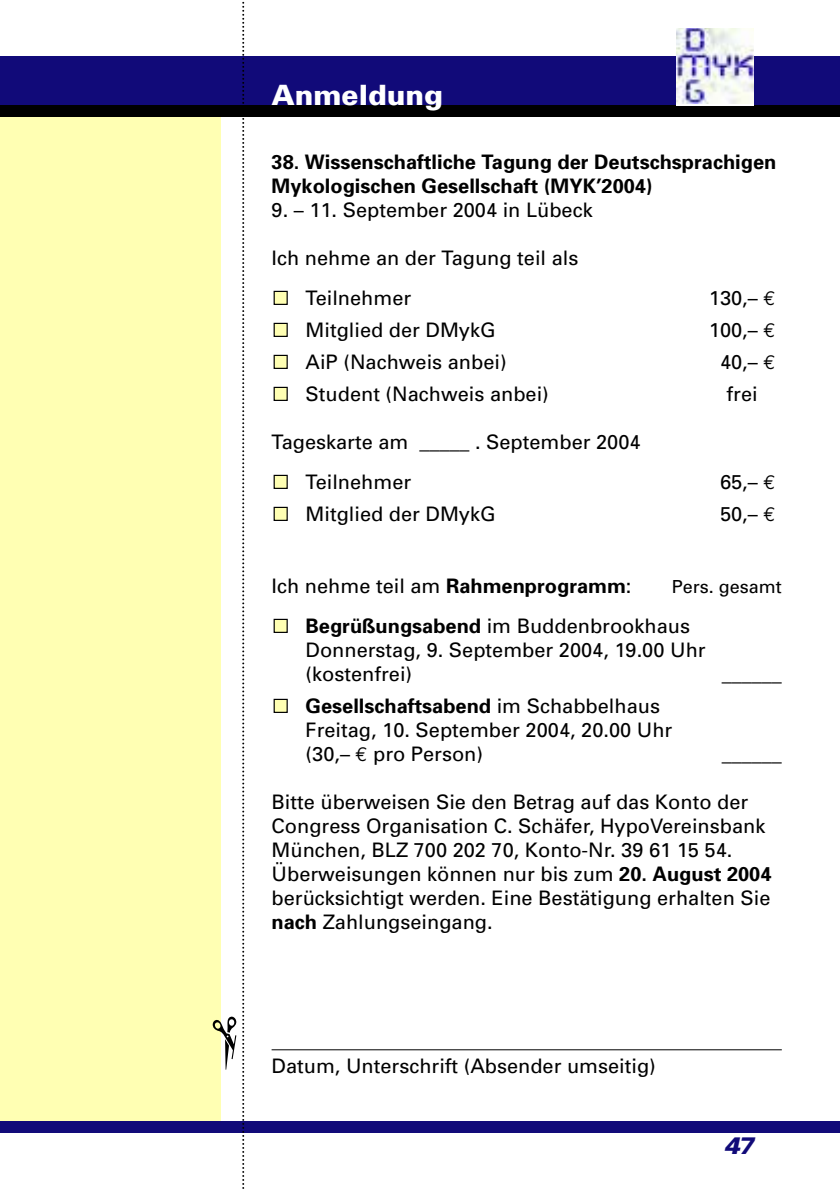
<style>
.page{position:relative;width:840px;height:1190px;background:#fff}
.page>*{position:absolute;margin:0;border:0;box-sizing:border-box;transform-origin:0 0}
.t1{font:900 28px "Univers";color:#fff}
.t2{font:italic 900 24px "Univers";color:#110a79}
.t3{font:20px/24px "Univers";color:#000}
.t4{font:700 20px/24px "Univers";color:#000}
.t5{font:18px "Univers";color:#000}
.s1{font-family:"Euro Mono"}
.s2{font-weight:700}
</style>
<div class="page">
<div style="left:0;top:56px;width:221px;height:1075px;background:#ffffb3"></div>
<div style="left:0;top:1122px;width:839px;height:11px;background:#110a79"></div>
<div style="left:0;top:56px;width:839px;height:60px;background:#110a79"></div>
<div style="left:0;top:105px;width:839px;height:11px;background:#000"></div>
<svg style="left:676px;top:29px;width:77px;height:76px"></svg>
<img style="left:677px;top:28px;width:76px;height:75px">
<hr style="left:272px;top:1049px;width:510px;height:1px;background:#000">
<div style="left:274px;top:699px;width:13px;height:13px;background:#ffffb3"></div>
<div style="left:274px;top:699px;width:14px;height:14px;border:1px solid #000"></div>
<div style="left:274px;top:619px;width:13px;height:13px;background:#ffffb3"></div>
<div style="left:274px;top:619px;width:14px;height:14px;border:1px solid #000"></div>
<div style="left:274px;top:507px;width:13px;height:13px;background:#ffffb3"></div>
<div style="left:274px;top:507px;width:14px;height:14px;border:1px solid #000"></div>
<div style="left:274px;top:475px;width:13px;height:13px;background:#ffffb3"></div>
<div style="left:274px;top:475px;width:14px;height:14px;border:1px solid #000"></div>
<div style="left:274px;top:387px;width:13px;height:13px;background:#ffffb3"></div>
<div style="left:274px;top:387px;width:14px;height:14px;border:1px solid #000"></div>
<div style="left:274px;top:355px;width:13px;height:13px;background:#ffffb3"></div>
<div style="left:274px;top:355px;width:14px;height:14px;border:1px solid #000"></div>
<div style="left:274px;top:323px;width:13px;height:13px;background:#ffffb3"></div>
<div style="left:274px;top:323px;width:14px;height:14px;border:1px solid #000"></div>
<div style="left:274px;top:291px;width:13px;height:13px;background:#ffffb3"></div>
<div style="left:274px;top:291px;width:14px;height:14px;border:1px solid #000"></div>
<svg style="left:206px;top:1px;width:38px;height:1188px"></svg>
<h1 class="t1" style="left:272px;top:85px;width:173px">Anmeldung</h1>
<p class="t4" style="left:272px;top:152px;width:506px">38. Wissenschaftliche Tagung der Deutschsprachigen<br>Mykologischen Gesellschaft (MYK’2004)</p>
<p class="t3" style="left:272px;top:200px;width:323px">9. – 11. September 2004 in Lübeck</p>
<p class="t3" style="left:306px;top:240px;width:274px;line-height:40px;text-indent:-34px">Ich nehme an der Tagung teil als<br>Teilnehmer</p>
<p class="t3" style="left:709px;top:288px;width:68px">130,– <span class="s1">€</span></p>
<p class="t3" style="left:306px;top:320px;width:191px">Mitglied der DMykG</p>
<p class="t3" style="left:709px;top:320px;width:68px">100,– <span class="s1">€</span></p>
<p class="t3" style="left:306px;top:352px;width:203px">AiP (Nachweis anbei)</p>
<p class="t3" style="left:720px;top:352px;width:57px">40,– <span class="s1">€</span></p>
<p class="t3" style="left:306px;top:384px;width:245px">Student (Nachweis anbei)</p>
<p class="t3" style="left:727px;top:384px;width:33px">frei</p>
<p class="t3" style="left:306px;top:424px;width:337px;line-height:40px;text-indent:-34px">Tageskarte am _____ . September 2004<br>Teilnehmer</p>
<p class="t3" style="left:720px;top:472px;width:57px">65,– <span class="s1">€</span></p>
<p class="t3" style="left:306px;top:504px;width:191px">Mitglied der DMykG</p>
<p class="t3" style="left:720px;top:504px;width:57px">50,– <span class="s1">€</span></p>
<p class="t3" style="left:272px;top:576px;width:361px">Ich nehme teil am <span class="s2">Rahmenprogramm</span>:</p>
<p class="t5" style="left:672px;top:580px;width:111px">Pers. gesamt</p>
<p class="t3" style="left:306px;top:616px;width:402px"><span class="s2">Begrüßungsabend</span> im Buddenbrookhaus<br>Donnerstag, 9. September 2004, 19.00 Uhr (kostenfrei)</p>
<p class="t3" style="left:722px;top:664px;width:61px">______</p>
<p class="t3" style="left:306px;top:696px;width:368px"><span class="s2">Gesellschaftsabend</span> im Schabbelhaus<br>Freitag, 10. September 2004, 20.00 Uhr (30,– <span class="s1">€</span> pro Person)</p>
<p class="t3" style="left:722px;top:744px;width:61px">______</p>
<p class="t3" style="left:272px;top:792px;width:501px">Bitte überweisen Sie den Betrag auf das Konto der Congress Organisation C. Schäfer, HypoVereinsbank München, BLZ 700 202 70, Konto-Nr. 39 61 15 54.<br>Überweisungen können nur bis zum <span class="s2">20. August 2004 </span>berücksichtigt werden. Eine Bestätigung erhalten Sie <span class="s2">nach</span> Zahlungseingang.</p>
<p class="t3" style="left:272px;top:1056px;width:386px">Datum, Unterschrift (Absender umseitig)</p>
<p class="t2" style="left:724px;top:1137px;width:31px">47</p>
</div>
